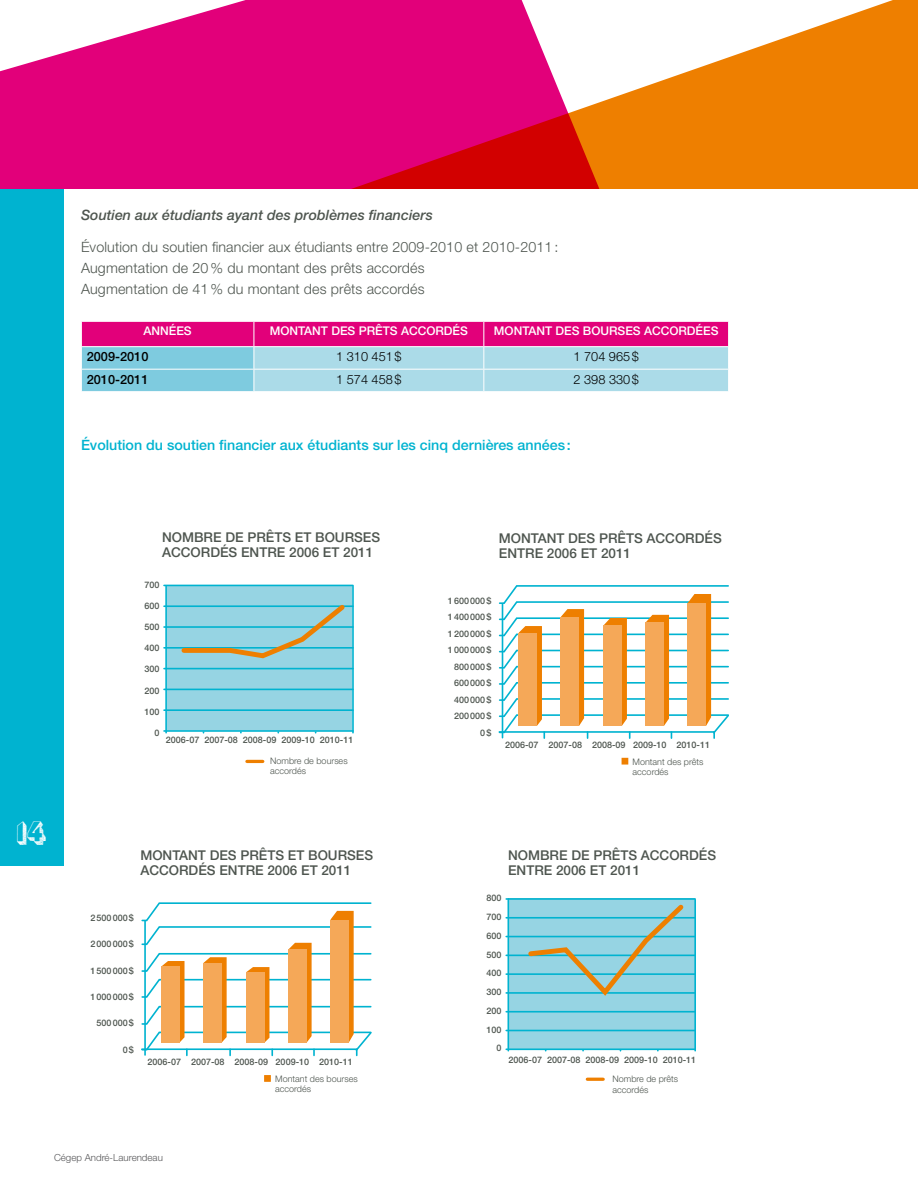
<style>
.page{position:relative;width:918px;height:1188px;background:#fff}
.page>*{position:absolute;margin:0;border:0;box-sizing:border-box;transform-origin:0 0}
.t1{font:30px "Ultinoid";color:#fff}
.t2{font:300 14.25px/21px "Helvetica Neue LT Std";letter-spacing:.01em;color:#4e554f}
.t3{font:500 14.25px "Helvetica Neue LT Std";color:#00b3d0}
.t4{font:italic 500 14.25px "Helvetica Neue LT Std";color:#4e554f}
.t5{font:500 13.5px/15px "Helvetica Neue LT Std";color:#4e554f}
.t6{font:300 12.75px "Helvetica Neue LT Std";color:#000}
.t7{font:500 12.75px "Helvetica Neue LT Std";color:#000}
.t8{font:500 12px "Helvetica Neue LT Std";color:#fff}
.t9{font:300 9.75px "Helvetica Neue LT Std";color:#58585a}
.t10{font:500 9px/18.8px "Helvetica Neue LT Std";color:#4e554f;text-align:right}
.t11{font:300 9px/10.5px "Helvetica Neue LT Std";color:#4e554f}
</style>
<div class="page">
<svg style="left:81px;top:321px;width:648px;height:71px;background:#bb8fc2"></svg>
<hr style="left:484px;top:391px;width:245px;height:1px;background:#fff">
<svg style="left:599px;top:0;width:319px;height:189px;fill:#ee7f00"></svg>
<svg style="left:0;top:0;width:599px;height:189px;background:#e4227f"></svg>
<div style="left:0;top:189px;width:63px;height:676px;background:#00b3d0"></div>
<svg style="left:141px;top:902px;width:231px;height:153px"></svg>
<div style="left:330px;top:920px;width:19px;height:123px;background:#f5a858"></div>
<svg style="left:264px;top:1075px;width:7px;height:7px"></svg>
<hr style="left:203px;top:586px;width:1px;height:147px;background:#00b3d0">
<hr style="left:240px;top:586px;width:2px;height:147px;background:#00b3d0">
<hr style="left:277px;top:586px;width:2px;height:147px;background:#00b3d0">
<hr style="left:315px;top:586px;width:1px;height:147px;background:#00b3d0">
<div style="left:166px;top:585px;width:187px;height:146px;background:#96d4e3"></div>
<hr style="left:164px;top:605px;width:189px;height:2px;background:#00b3d0">
<hr style="left:164px;top:626px;width:189px;height:2px;background:#00b3d0">
<hr style="left:164px;top:647px;width:189px;height:2px;background:#00b3d0">
<hr style="left:164px;top:668px;width:189px;height:1px;background:#00b3d0">
<hr style="left:164px;top:689px;width:189px;height:1px;background:#00b3d0">
<hr style="left:164px;top:709px;width:189px;height:2px;background:#00b3d0">
<hr style="left:164px;top:730px;width:189px;height:2px;background:#00b3d0">
<hr style="left:247px;top:760px;width:16px;height:3px;background:#ee7f00">
<hr style="left:165px;top:586px;width:2px;height:147px;background:#00b3d0">
<hr style="left:352px;top:586px;width:2px;height:147px;background:#00b3d0">
<svg style="left:179px;top:605px;width:170px;height:54px"></svg>
<hr style="left:164px;top:585px;width:189px;height:1px;background:#00b3d0">
<hr style="left:545px;top:899px;width:2px;height:152px;background:#00b3d0">
<hr style="left:582px;top:899px;width:2px;height:152px;background:#00b3d0">
<hr style="left:620px;top:899px;width:1px;height:152px;background:#00b3d0">
<hr style="left:657px;top:899px;width:2px;height:152px;background:#00b3d0">
<div style="left:509px;top:899px;width:186px;height:150px;background:#96d4e3"></div>
<hr style="left:506px;top:917px;width:189px;height:2px;background:#00b3d0">
<hr style="left:506px;top:936px;width:189px;height:1px;background:#00b3d0">
<hr style="left:506px;top:955px;width:189px;height:1px;background:#00b3d0">
<hr style="left:506px;top:973px;width:189px;height:2px;background:#00b3d0">
<hr style="left:506px;top:992px;width:189px;height:2px;background:#00b3d0">
<hr style="left:506px;top:1011px;width:189px;height:2px;background:#00b3d0">
<hr style="left:506px;top:1030px;width:189px;height:1px;background:#00b3d0">
<hr style="left:506px;top:1048px;width:189px;height:2px;background:#00b3d0">
<hr style="left:507px;top:899px;width:2px;height:152px;background:#00b3d0">
<hr style="left:694px;top:900px;width:2px;height:151px;background:#00b3d0">
<svg style="left:525px;top:904px;width:163px;height:92px"></svg>
<hr style="left:506px;top:898px;width:189px;height:2px;background:#00b3d0">
<hr style="left:587px;top:1078px;width:16px;height:3px;background:#ee7f00">
<svg style="left:498px;top:585px;width:231px;height:153px"></svg>
<div style="left:688px;top:603px;width:18px;height:123px;background:#f5a858"></div>
<div style="left:622px;top:758px;width:6px;height:7px;background:#ee7f00;border:2px solid #ee7f00"></div>
<h2 class="t4" style="left:81px;top:207px;width:353px">Soutien aux étudiants ayant des problèmes financiers</h2>
<h2 class="t2" style="left:81px;top:236px;width:479px">Évolution du soutien financier aux étudiants entre 2009-2010 et 2010-2011 :<br>Augmentation de 20% du montant des prêts accordés<br>Augmentation de 41% du montant des prêts accordés</h2>
<h3 class="t8" style="left:144px;top:324px;width:50px">ANNÉES</h3>
<h3 class="t8" style="left:270px;top:324px;width:200px">MONTANT DES PRÊTS ACCORDÉS</h3>
<h3 class="t8" style="left:494px;top:324px;width:226px">MONTANT DES BOURSES ACCORDÉES</h3>
<h3 class="t7" style="left:87px;top:349px;width:63px">2009-2010</h3>
<h3 class="t6" style="left:336px;top:349px;width:67px">1 310 451$</h3>
<h3 class="t6" style="left:574px;top:349px;width:67px">1 704 965$</h3>
<h3 class="t7" style="left:87px;top:372px;width:63px">2010-2011</h3>
<h3 class="t6" style="left:336px;top:371px;width:67px">1 574 458$</h3>
<h3 class="t6" style="left:574px;top:371px;width:67px">2 398 330$</h3>
<h2 class="t3" style="left:81px;top:436px;width:491px">ÉVOLUTION DU SOUTIEN FINANCIER AUX ÉTUDIANTS SUR LES CINQ DERNIÈRES ANNÉES:</h2>
<h1 class="t1" style="left:17px;top:817px;width:31px">14</h1>
<h3 class="t5" style="left:162px;top:530px;width:220px">NOMBRE DE PRÊTS ET BOURSES<br>ACCORDÉS ENTRE 2006 ET 2011</h3>
<p class="t10" style="left:144px;top:575px;width:17px">700</p>
<p class="t10" style="left:144px;top:596px;width:17px">600</p>
<p class="t10" style="left:144px;top:617px;width:17px">500</p>
<p class="t10" style="left:144px;top:639px;width:17px">400</p>
<p class="t10" style="left:144px;top:660px;width:17px">300</p>
<p class="t10" style="left:144px;top:681px;width:17px">200</p>
<p class="t10" style="left:144px;top:702px;width:17px">100</p>
<p class="t10" style="left:154px;top:723px;width:7px">0</p>
<p class="t10" style="left:166px;top:731px;width:189px">2006-07 2007-08 2008-09 2009-10 2010-11</p>
<p class="t11" style="left:270px;top:755px;width:79px">Nombre de bourses accordés</p>
<h3 class="t5" style="left:140px;top:847px;width:234px">MONTANT DES PRÊTS ET BOURSES<br>ACCORDÉS ENTRE 2006 ET 2011</h3>
<p class="t10" style="left:91px;top:909px;width:45px">2500000$</p>
<p class="t10" style="left:91px;top:935px;width:45px">2000000$</p>
<p class="t10" style="left:91px;top:961px;width:45px">1500000$</p>
<p class="t10" style="left:91px;top:987px;width:45px">1000000$</p>
<p class="t10" style="left:97px;top:1014px;width:39px">500000$</p>
<p class="t10" style="left:123px;top:1040px;width:13px">0$</p>
<p class="t10" style="left:148px;top:1053px;width:207px">2006-07 2007-08 2008-09 2009-10 2010-11</p>
<p class="t11" style="left:275px;top:1073px;width:84px">Montant des bourses accordés</p>
<p class="t9" style="left:54px;top:1152px;width:110px">Cégep André-Laurendeau</p>
<h3 class="t5" style="left:499px;top:530px;width:224px">MONTANT DES PRÊTS ACCORDÉS<br>ENTRE 2006 ET 2011</h3>
<p class="t10" style="left:448px;top:592px;width:45px;line-height:16.5px">1600000$<br>1400000$<br>1200000$<br>1000000$<br>800000$<br>600000$<br>400000$<br>200000$<br>0$</p>
<p class="t10" style="left:505px;top:735px;width:207px">2006-07 2007-08 2008-09 2009-10 2010-11</p>
<p class="t11" style="left:633px;top:756px;width:72px">Montant des prêts accordés</p>
<h3 class="t5" style="left:508px;top:847px;width:210px">NOMBRE DE PRÊTS ACCORDÉS<br>ENTRE 2006 ET 2011</h3>
<p class="t10" style="left:487px;top:889px;width:17px">800<br>700<br>600<br>500<br>400<br>300<br>200<br>100<br>0</p>
<p class="t10" style="left:509px;top:1050px;width:189px">2006-07 2007-08 2008-09 2009-10 2010-11</p>
<p class="t11" style="left:613px;top:1074px;width:67px">Nombre de prêts accordés</p>
</div>
